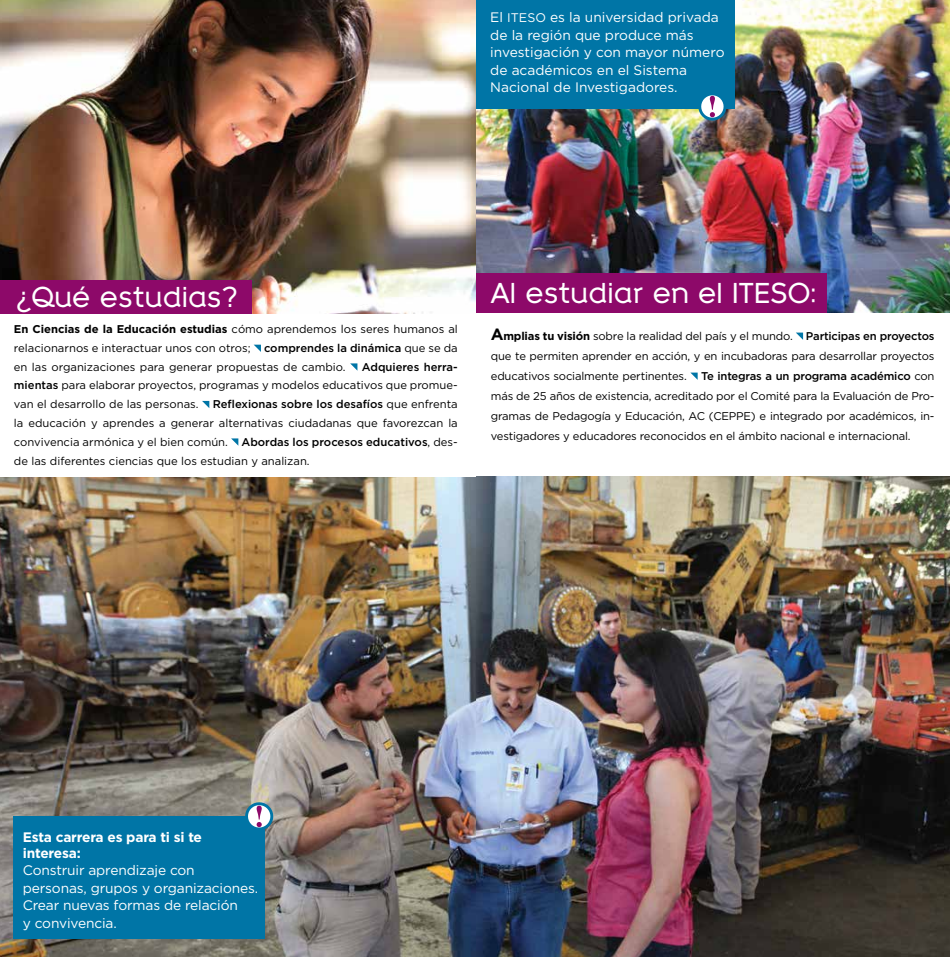
<style>
.page{position:relative;width:950px;height:957px;background:#fff}
.page>*{position:absolute;margin:0;border:0;box-sizing:border-box;transform-origin:0 0}
.t1{font:700 27.5px "NE Neutura";color:#fff}
.t2{font:13.75px/17.5px "Gotham";letter-spacing:-.01em;color:#fff}
.t3{font:700 13.75px/16.2px "Gotham";letter-spacing:-.015em;color:#fff}
.t4{font:11.25px/18.8px "Gotham";color:#000;text-align:justify}
.s1{font-size:12.5px}
.s2{font-weight:700}
.s3{font-weight:500}
.s4{font-weight:700;font-size:16.25px}
</style>
<div class="page">
<img style="left:0;top:477px;width:950px;height:480px">
<img style="left:0;top:0;width:950px;height:313px">
<div style="left:0;top:280px;width:251px;height:33px;background:#8d0969"></div>
<svg style="left:254px;top:345px;width:7px;height:7px"></svg>
<svg style="left:350px;top:363px;width:7px;height:7px"></svg>
<svg style="left:202px;top:401px;width:7px;height:7px"></svg>
<svg style="left:231px;top:438px;width:7px;height:8px"></svg>
<div style="left:13px;top:816px;width:251px;height:123px;background:#0075a6"></div>
<svg style="left:243px;top:800px;width:32px;height:32px"></svg>
<div style="left:476px;top:273px;width:351px;height:40px;background:#8d0969"></div>
<div style="left:476px;top:0;width:259px;height:108px;background:#0075a6"></div>
<svg style="left:696px;top:95px;width:32px;height:27px"></svg>
<svg style="left:796px;top:332px;width:7px;height:8px"></svg>
<svg style="left:690px;top:372px;width:7px;height:7px"></svg>
<p class="t2" style="left:490px;top:9px;width:236px">El <span class="s1">ITESO</span> es la universidad privada de la región que produce más investigación y con mayor número de académicos en el Sistema<br>Nacional de Investigadores.</p>
<h1 class="t1" style="left:16px;top:280px;width:223px">¿Qué estudias?</h1>
<p class="t4" style="left:14px;top:320px;width:445px"><span class="s2">En Ciencias de la Educación estudias</span> cómo aprendemos los seres humanos al relacionarnos e interactuar unos con otros; <span class="s3">comprendes la dinámica</span> que se da en las organizaciones para generar propuestas de cambio.</p>
<p class="t4" style="left:14px;top:357px;width:445px;text-indent:348px"><span class="s3">Adquieres herra&shy;mientas</span> para elaborar proyectos, programas y modelos educativos que promue&shy;van el desarrollo de las personas.</p>
<p class="t4" style="left:14px;top:395px;width:445px;text-indent:199px"><span class="s3">Reflexionas sobre los desafíos</span> que enfrenta la educación y aprendes a generar alternativas ciudadanas que favorezcan la convivencia armónica y el bien común. <span class="s3">Abordas los procesos educativos</span>, des&shy;de las diferentes ciencias que los estudian y analizan.</p>
<h1 class="t1" style="left:490px;top:276px;width:327px">Al estudiar en el ITESO:</h1>
<p class="t4" style="left:491px;top:326px;width:445px;line-height:20px"><span class="s4">A</span><span class="s2">mplias tu visión</span> sobre la realidad del país y el mundo. <span class="s3">Participas en proyectos </span>que te permiten aprender en acción, y en incubadoras para desarrollar proyectos educativos socialmente pertinentes.</p>
<p class="t4" style="left:491px;top:366px;width:445px;line-height:20px;text-indent:210px"><span class="s3">Te integras a un programa académico</span> con más de 25 años de existencia, acreditado por el Comité para la Evaluación de Pro&shy;gramas de Pedagogía y Educación, AC (CEPPE) e integrado por académicos, in&shy;vestigadores y educadores reconocidos en el ámbito nacional e internacional.</p>
<p class="t3" style="left:23px;top:828px;width:181px">Esta carrera es para ti si te interesa:</p>
<p class="t2" style="left:23px;top:861px;width:237px">Construir aprendizaje con personas, grupos y organizaciones.<br>Crear nuevas formas de relación<br>y convivencia.</p>
</div>
